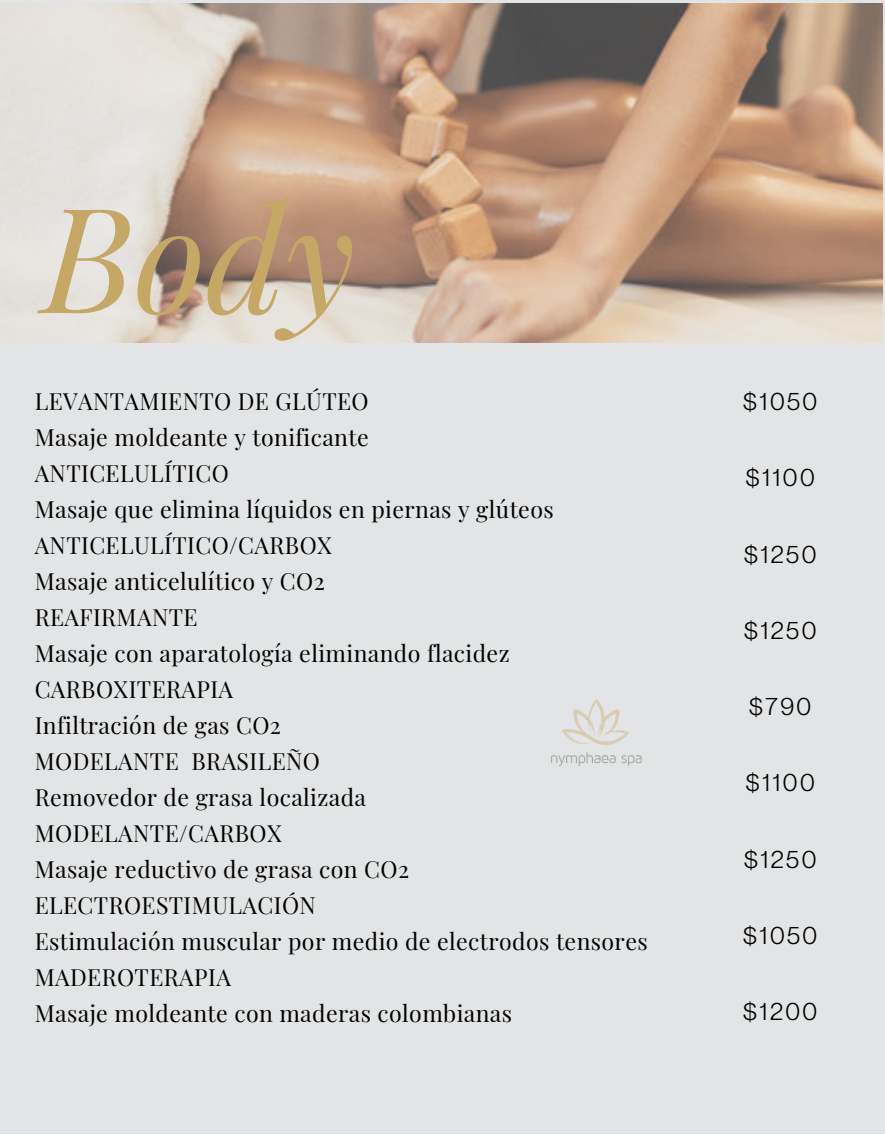
<style>
.page{position:relative;width:885px;height:1135px;background:#fff}
.page>*{position:absolute;margin:0;border:0;box-sizing:border-box;transform-origin:0 0}
.t1{font:italic 146.25px "Playfair Display";color:#c5a766}
.t2{font:24.75px "Neue Montreal";letter-spacing:.1em;color:#000}
.t3{font:23px "Playfair Display";letter-spacing:.015em;color:#000}
</style>
<div class="page">
<div style="left:0;top:0;width:884px;height:1133px;background:#e3e4e5"></div>
<img style="left:0;top:3px;width:882px;height:339px">
<img style="left:551px;top:699px;width:91px;height:67px">
<p class="t1" style="left:42px;top:155px;width:315px">Body</p>
<p class="t3" style="left:35px;top:385px;width:336px">LEVANTAMIENTO DE GLÚTEO</p>
<p class="t3" style="left:35px;top:421px;width:336px">Masaje moldeante y tonificante</p>
<p class="t3" style="left:35px;top:457px;width:196px">ANTICELULÍTICO</p>
<p class="t3" style="left:35px;top:493px;width:521px">Masaje que elimina líquidos en piernas y glúteos</p>
<p class="t3" style="left:35px;top:529px;width:299px">ANTICELULÍTICO/CARBOX</p>
<p class="t3" style="left:35px;top:565px;width:292px">Masaje anticelulítico y CO2</p>
<p class="t3" style="left:35px;top:601px;width:164px">REAFIRMANTE</p>
<p class="t3" style="left:35px;top:637px;width:476px">Masaje con aparatología eliminando flacidez</p>
<p class="t3" style="left:35px;top:673px;width:200px">CARBOXITERAPIA</p>
<p class="t3" style="left:35px;top:709px;width:248px">Infiltración de gas CO2</p>
<p class="t3" style="left:35px;top:745px;width:287px">MODELANTE BRASILEÑO</p>
<p class="t3" style="left:35px;top:781px;width:333px">Removedor de grasa localizada</p>
<p class="t3" style="left:35px;top:817px;width:249px">MODELANTE/CARBOX</p>
<p class="t3" style="left:35px;top:853px;width:376px">Masaje reductivo de grasa con CO2</p>
<p class="t3" style="left:35px;top:889px;width:283px">ELECTROESTIMULACIÓN</p>
<p class="t3" style="left:35px;top:925px;width:615px">Estimulación muscular por medio de electrodos tensores</p>
<p class="t3" style="left:35px;top:961px;width:198px">MADEROTERAPIA</p>
<p class="t3" style="left:35px;top:997px;width:479px">Masaje moldeante con maderas colombianas</p>
<p class="t2" style="left:743px;top:386px;width:76px">$1050</p>
<p class="t2" style="left:746px;top:462px;width:71px">$1100</p>
<p class="t2" style="left:744px;top:538px;width:74px">$1250</p>
<p class="t2" style="left:744px;top:615px;width:74px">$1250</p>
<p class="t2" style="left:749px;top:691px;width:63px">$790</p>
<p class="t2" style="left:746px;top:767px;width:71px">$1100</p>
<p class="t2" style="left:744px;top:843px;width:74px">$1250</p>
<p class="t2" style="left:743px;top:919px;width:76px">$1050</p>
<p class="t2" style="left:743px;top:995px;width:75px">$1200</p>
</div>
